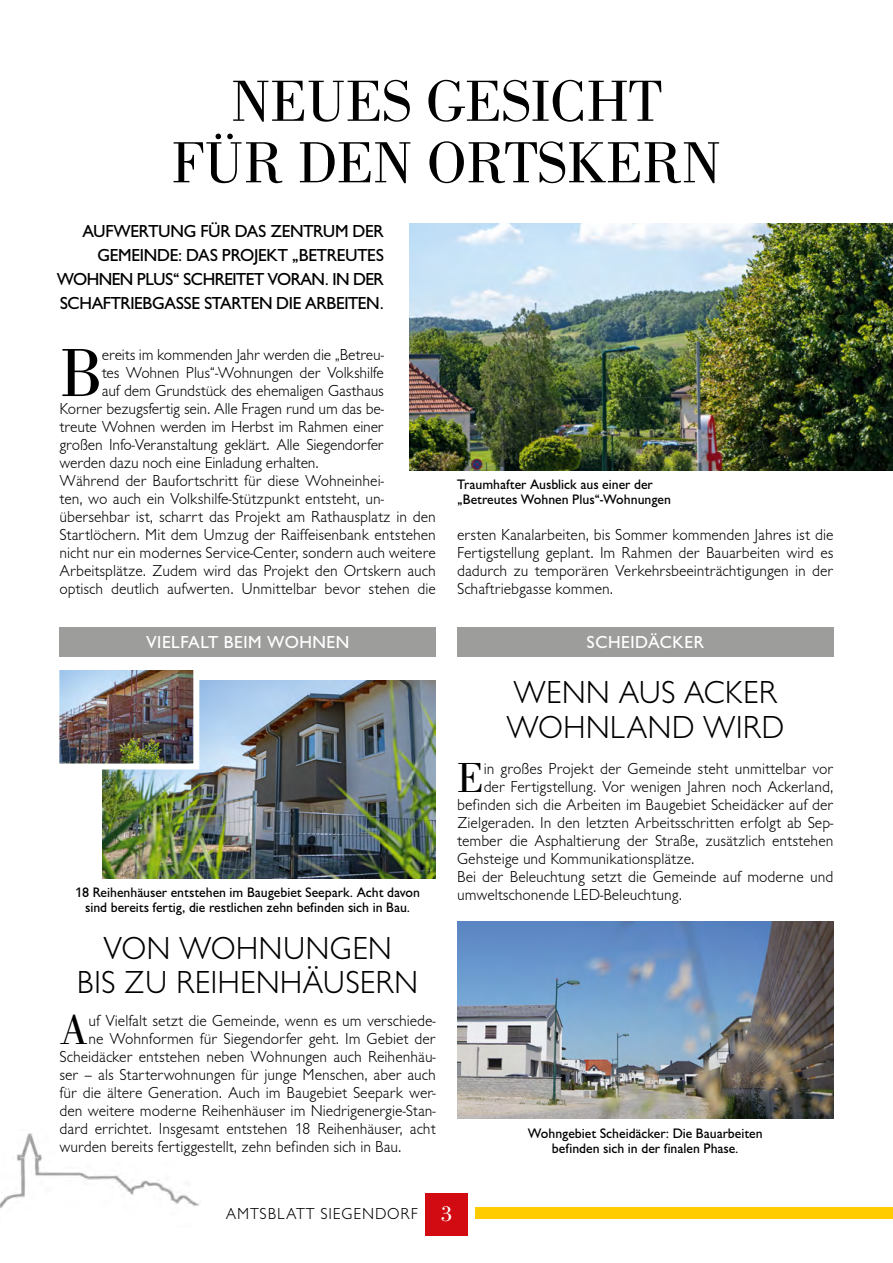
<style>
.page{position:relative;width:893px;height:1263px;background:#fff}
.page>*{position:absolute;margin:0;border:0;box-sizing:border-box;transform-origin:0 0}
.t1{font:70.35px "Bodoni";color:#000}
.t2{font:60px/61.5px "Bodoni";letter-spacing:-.01em;color:#000;text-align:center}
.t3{font:43.5px "Bodoni";color:#000}
.t4{font:300 33px/34.5px "Chantilly LH";color:#000}
.t5{font:18px/24px "Chantilly";letter-spacing:-.02em;color:#000;text-align:right}
.t6{font:18px "Chantilly";letter-spacing:.03em;color:#fff}
.t7{font:300 16.5px/18px "Chantilly LH";color:#000;text-align:justify}
.t8{font:300 16.5px "Chantilly LH";letter-spacing:.05em;color:#000}
.t9{font:14.25px/15px "Chantilly";color:#000;text-align:center}
.s1{font-family:"Bodoni";font-weight:400;font-size:22.5px;color:#fff}
</style>
<div class="page">
<img style="left:0;top:1133px;width:200px;height:75px">
<div style="left:425px;top:1193px;width:43px;height:42px;background:#d20a11"></div>
<div style="left:475px;top:1208px;width:418px;height:11px;background:#fc0"></div>
<img style="left:457px;top:921px;width:376px;height:198px">
<img style="left:409px;top:224px;width:484px;height:246px">
<div style="left:60px;top:627px;width:376px;height:30px;background:#9d9d9c"></div>
<div style="left:457px;top:627px;width:376px;height:30px;background:#9d9d9c"></div>
<img style="left:102px;top:681px;width:334px;height:197px">
<img style="left:60px;top:671px;width:132px;height:91px">
<div style="left:53px;top:664px;width:146px;height:105px;border:6px solid #fff"></div>
<h2 class="t2" style="left:171px;top:70px;width:552px">NEUES GESICHT<br>FÜR DEN ORTSKERN</h2>
<p class="t5" style="left:57px;top:219px;width:329px">AUFWERTUNG FÜR DAS ZENTRUM DER GEMEINDE: DAS PROJEKT „BETREUTES WOHNEN PLUS“ SCHREITET VORAN. IN DER SCHAFTRIEBGASSE STARTEN DIE ARBEITEN.</p>
<h1 class="t1" style="left:60px;top:334px;width:45px">B</h1>
<p class="t7" style="left:102px;top:346px;width:284px">ereits im kommenden Jahr werden die „Betreu-</p>
<p class="t7" style="left:102px;top:364px;width:284px">tes Wohnen Plus“-Wohnungen der Volkshilfe</p>
<p class="t7" style="left:102px;top:382px;width:284px">auf dem Grundstück des ehemaligen Gasthaus</p>
<p class="t7" style="left:60px;top:400px;width:326px">Korner bezugsfertig sein. Alle Fragen rund um das be-</p>
<p class="t7" style="left:60px;top:418px;width:326px">treute Wohnen werden im Herbst im Rahmen einer</p>
<p class="t7" style="left:60px;top:436px;width:326px">großen Info-Veranstaltung geklärt. Alle Siegendorfer</p>
<p class="t7" style="left:60px;top:454px;width:261px">werden dazu noch eine Einladung erhalten.</p>
<p class="t7" style="left:60px;top:472px;width:326px">Während der Baufortschritt für diese Wohneinhei-</p>
<p class="t7" style="left:60px;top:490px;width:326px">ten, wo auch ein Volkshilfe-Stützpunkt entsteht, un-</p>
<p class="t7" style="left:60px;top:508px;width:378px">übersehbar ist, scharrt das Projekt am Rathausplatz in den</p>
<p class="t7" style="left:60px;top:526px;width:378px">Startlöchern. Mit dem Umzug der Raiffeisenbank entstehen</p>
<p class="t7" style="left:60px;top:544px;width:378px">nicht nur ein modernes Service-Center, sondern auch weitere</p>
<p class="t7" style="left:60px;top:562px;width:378px">Arbeitsplätze. Zudem wird das Projekt den Ortskern auch</p>
<p class="t7" style="left:60px;top:580px;width:378px">optisch deutlich aufwerten. Unmittelbar bevor stehen die</p>
<p class="t6" style="left:146px;top:632px;width:205px">VIELFALT BEIM WOHNEN</p>
<p class="t9" style="left:75px;top:885px;width:346px">18 Reihenhäuser entstehen im Baugebiet Seepark. Acht davon sind bereits fertig, die restlichen zehn befinden sich in Bau.</p>
<h3 class="t4" style="left:77px;top:931px;width:343px;text-align:center">VON WOHNUNGEN<br>BIS ZU REIHENHÄUSERN</h3>
<h3 class="t3" style="left:60px;top:1005px;width:30px">A</h3>
<p class="t7" style="left:89px;top:1012px;width:349px">uf Vielfalt setzt die Gemeinde, wenn es um verschiede-</p>
<p class="t7" style="left:89px;top:1030px;width:349px">ne Wohnformen für Siegendorfer geht. Im Gebiet der</p>
<p class="t7" style="left:60px;top:1048px;width:378px">Scheidäcker entstehen neben Wohnungen auch Reihenhäu-</p>
<p class="t7" style="left:60px;top:1066px;width:378px">ser – als Starterwohnungen für junge Menschen, aber auch</p>
<p class="t7" style="left:60px;top:1084px;width:378px">für die ältere Generation. Auch im Baugebiet Seepark wer-</p>
<p class="t7" style="left:60px;top:1102px;width:378px">den weitere moderne Reihenhäuser im Niedrigenergie-Stan-</p>
<p class="t7" style="left:60px;top:1120px;width:378px">dard errichtet. Insgesamt entstehen 18 Reihenhäuser, acht</p>
<p class="t7" style="left:60px;top:1138px;width:344px">wurden bereits fertiggestellt, zehn befinden sich in Bau.</p>
<p class="t9" style="left:457px;top:477px;width:215px;text-align:left">Traumhafter Ausblick aus einer der „Betreutes Wohnen Plus“-Wohnungen</p>
<p class="t7" style="left:457px;top:526px;width:378px">ersten Kanalarbeiten, bis Sommer kommenden Jahres ist die Fertigstellung geplant. Im Rahmen der Bauarbeiten wird es dadurch zu temporären Verkehrsbeeinträchtigungen in der Schaftriebgasse kommen.</p>
<p class="t6" style="left:587px;top:632px;width:119px">SCHEIDÄCKER</p>
<h3 class="t4" style="left:506px;top:676px;width:280px">WENN AUS ACKER<br>WOHNLAND WIRD</h3>
<h3 class="t3" style="left:457px;top:753px;width:28px">E</h3>
<p class="t7" style="left:484px;top:760px;width:351px">in großes Projekt der Gemeinde steht unmittelbar vor</p>
<p class="t7" style="left:484px;top:778px;width:351px">der Fertigstellung. Vor wenigen Jahren noch Ackerland,</p>
<p class="t7" style="left:457px;top:796px;width:378px">befinden sich die Arbeiten im Baugebiet Scheidäcker auf der</p>
<p class="t7" style="left:457px;top:814px;width:378px">Zielgeraden. In den letzten Arbeitsschritten erfolgt ab Sep-</p>
<p class="t7" style="left:457px;top:832px;width:378px">tember die Asphaltierung der Straße, zusätzlich entstehen</p>
<p class="t7" style="left:457px;top:850px;width:239px">Gehsteige und Kommunikationsplätze.</p>
<p class="t7" style="left:457px;top:868px;width:378px">Bei der Beleuchtung setzt die Gemeinde auf moderne und</p>
<p class="t7" style="left:457px;top:886px;width:227px">umweltschonende LED-Beleuchtung.</p>
<p class="t9" style="left:528px;top:1126px;width:236px">Wohngebiet Scheidäcker: Die Bauarbeiten befinden sich in der finalen Phase.</p>
<p class="t8" style="left:226px;top:1204px;width:228px">AMTSBLATT SIEGENDORF <span class="s1">3</span></p>
</div>
